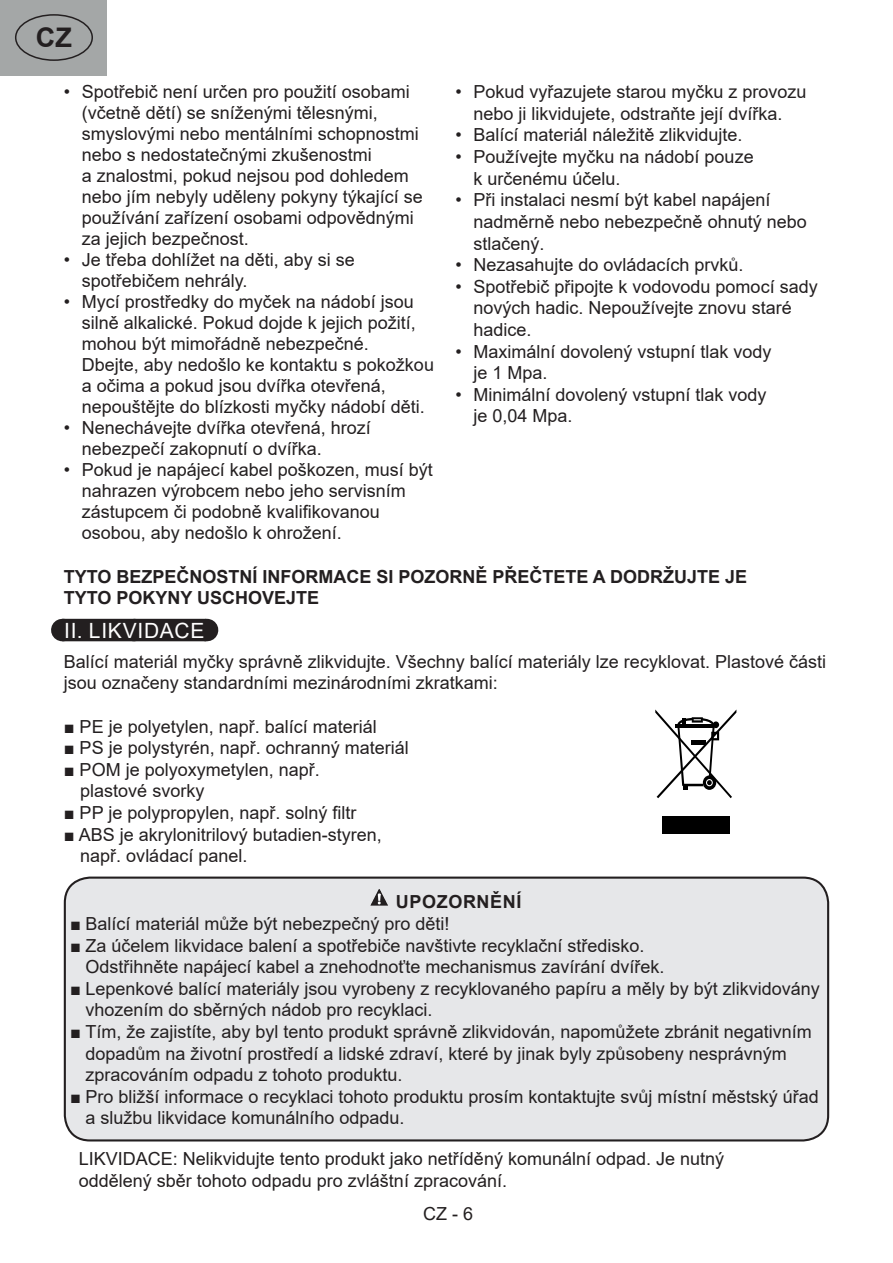
<style>
.page{position:relative;width:893px;height:1263px;background:#fff}
.page>*{position:absolute;margin:0;border:0;box-sizing:border-box;transform-origin:0 0}
.t1{font:700 27px "Arial";color:#231f20}
.t2{font:21px "Arial";letter-spacing:.035em;color:#fff}
.t3{font:18px/21px "Arial";color:#231f20}
.t4{font:700 18px/21.6px "Arial";color:#231f20}
.t5{font:700 18px "Arial";letter-spacing:.035em;color:#231f20}
</style>
<div class="page">
<div style="left:0;top:0;width:106px;height:75px;background:#a4a7a7"></div>
<div style="left:15px;top:14px;width:78px;height:47px;border:2px solid #231f20;border-radius:50%"></div>
<div style="left:62px;top:619px;width:144px;height:22px;background:#231f20"></div>
<svg style="left:206px;top:619px;width:1px;height:22px"></svg>
<div style="left:65px;top:878px;width:763px;height:262px;background:#e6e7e9;border-radius:25px"></div>
<img style="left:370px;top:889px;width:18px;height:17px">
<div style="left:64px;top:876px;width:765px;height:265px;border:2px solid #231f20;border-radius:25px"></div>
<div style="left:662px;top:816px;width:67px;height:18px;background:#000"></div>
<svg style="left:655px;top:709px;width:81px;height:89px"></svg>
<h1 class="t1" style="left:36px;top:18px;width:37px">CZ</h1>
<p class="t3" style="left:82px;top:81px;width:343px;text-indent:-18px">• Spotřebič není určen pro použití osobami (včetně dětí) se sníženými tělesnými, smyslovými nebo mentálními schopnostmi nebo s nedostatečnými zkušenostmi<br>a znalostmi, pokud nejsou pod dohledem nebo jím nebyly uděleny pokyny týkající se používání zařízení osobami odpovědnými za jejich bezpečnost.</p>
<p class="t3" style="left:82px;top:249px;width:275px;text-indent:-18px">• Je třeba dohlížet na děti, aby si se spotřebičem nehrály.</p>
<p class="t3" style="left:82px;top:291px;width:354px;text-indent:-18px">• Mycí prostředky do myček na nádobí jsou silně alkalické. Pokud dojde k jejich požití, mohou být mimořádně nebezpečné.<br>Dbejte, aby nedošlo ke kontaktu s pokožkou a očima a pokud jsou dvířka otevřená, nepouštějte do blízkosti myčky nádobí děti.</p>
<p class="t3" style="left:82px;top:417px;width:291px;text-indent:-18px">• Nenechávejte dvířka otevřená, hrozí nebezpečí zakopnutí o dvířka.</p>
<p class="t3" style="left:82px;top:459px;width:353px;text-indent:-18px">• Pokud je napájecí kabel poškozen, musí být nahrazen výrobcem nebo jeho servisním zástupcem či podobně kvalifikovanou osobou, aby nedošlo k ohrožení.</p>
<p class="t3" style="left:455px;top:81px;width:353px;line-height:21.6px;text-align:center">• Pokud vyřazujete starou myčku z provozu nebo ji likvidujete, odstraňte její dvířka.</p>
<p class="t3" style="left:455px;top:125px;width:289px">• Balící materiál náležitě zlikvidujte.</p>
<p class="t3" style="left:473px;top:146px;width:282px;line-height:21.6px;text-indent:-18px">• Používejte myčku na nádobí pouze k určenému účelu.</p>
<p class="t3" style="left:473px;top:189px;width:335px;line-height:21.6px;text-indent:-18px">• Při instalaci nesmí být kabel napájení nadměrně nebo nebezpečně ohnutý nebo stlačený.</p>
<p class="t3" style="left:455px;top:254px;width:290px">• Nezasahujte do ovládacích prvků.</p>
<p class="t3" style="left:473px;top:275px;width:346px;line-height:21.6px;text-indent:-18px">• Spotřebič připojte k vodovodu pomocí sady nových hadic. Nepoužívejte znovu staré hadice.</p>
<p class="t3" style="left:473px;top:340px;width:300px;line-height:21.6px;text-indent:-18px">• Maximální dovolený vstupní tlak vody je 1 Mpa.</p>
<p class="t3" style="left:473px;top:383px;width:295px;line-height:21.6px;text-indent:-18px">• Minimální dovolený vstupní tlak vody je 0,04 Mpa.</p>
<p class="t4" style="left:64px;top:566px;width:685px">TYTO BEZPEČNOSTNÍ INFORMACE SI POZORNĚ PŘEČTETE A DODRŽUJTE JE<br>TYTO POKYNY USCHOVEJTE</p>
<p class="t2" style="left:64px;top:616px;width:142px">II. LIKVIDACE</p>
<p class="t3" style="left:64px;top:651px;width:764px;line-height:21.6px">Balící materiál myčky správně zlikvidujte. Všechny balící materiály lze recyklovat. Plastové části jsou označeny standardními mezinárodními zkratkami:</p>
<p class="t3" style="left:64px;top:716px;width:315px">■ PE je polyetylen, např. balící materiál</p>
<p class="t3" style="left:64px;top:737px;width:347px">■ PS je polystyrén, např. ochranný materiál</p>
<p class="t3" style="left:80px;top:759px;width:241px;line-height:21.6px;text-indent:-17px">■ POM je polyoxymetylen, např. plastové svorky</p>
<p class="t3" style="left:64px;top:802px;width:294px">■ PP je polypropylen, např. solný filtr</p>
<p class="t3" style="left:80px;top:823px;width:303px;line-height:21.6px;text-indent:-17px">■ ABS je akrylonitrilový butadien-styren, např. ovládací panel.</p>
<p class="t5" style="left:396px;top:889px;width:127px">UPOZORNĚNÍ</p>
<p class="t3" style="left:70px;top:913px;width:381px">■ Balící materiál může být nebezpečný pro děti!</p>
<p class="t3" style="left:85px;top:934px;width:581px;line-height:21.6px;text-indent:-15px">■ Za účelem likvidace balení a spotřebiče navštivte recyklační středisko.<br>Odstřihněte napájecí kabel a znehodnoťte mechanismus zavírání dvířek.</p>
<p class="t3" style="left:85px;top:977px;width:736px;line-height:21.6px;text-indent:-15px">■ Lepenkové balící materiály jsou vyrobeny z recyklovaného papíru a měly by být zlikvidovány vhozením do sběrných nádob pro recyklaci.</p>
<p class="t3" style="left:85px;top:1021px;width:728px;line-height:21.6px;text-indent:-15px">■ Tím, že zajistíte, aby byl tento produkt správně zlikvidován, napomůžete zbránit negativním dopadům na životní prostředí a lidské zdraví, které by jinak byly způsobeny nesprávným zpracováním odpadu z tohoto produktu.</p>
<p class="t3" style="left:85px;top:1085px;width:735px;line-height:21.6px;text-indent:-15px">■ Pro bližší informace o recyklaci tohoto produktu prosím kontaktujte svůj místní městský úřad a službu likvidace komunálního odpadu.</p>
<p class="t3" style="left:79px;top:1148px;width:647px;line-height:21.6px">LIKVIDACE: Nelikvidujte tento produkt jako netříděný komunální odpad. Je nutný oddělený sběr tohoto odpadu pro zvláštní zpracování.</p>
<p class="t3" style="left:423px;top:1203px;width:52px">CZ - 6</p>
</div>
